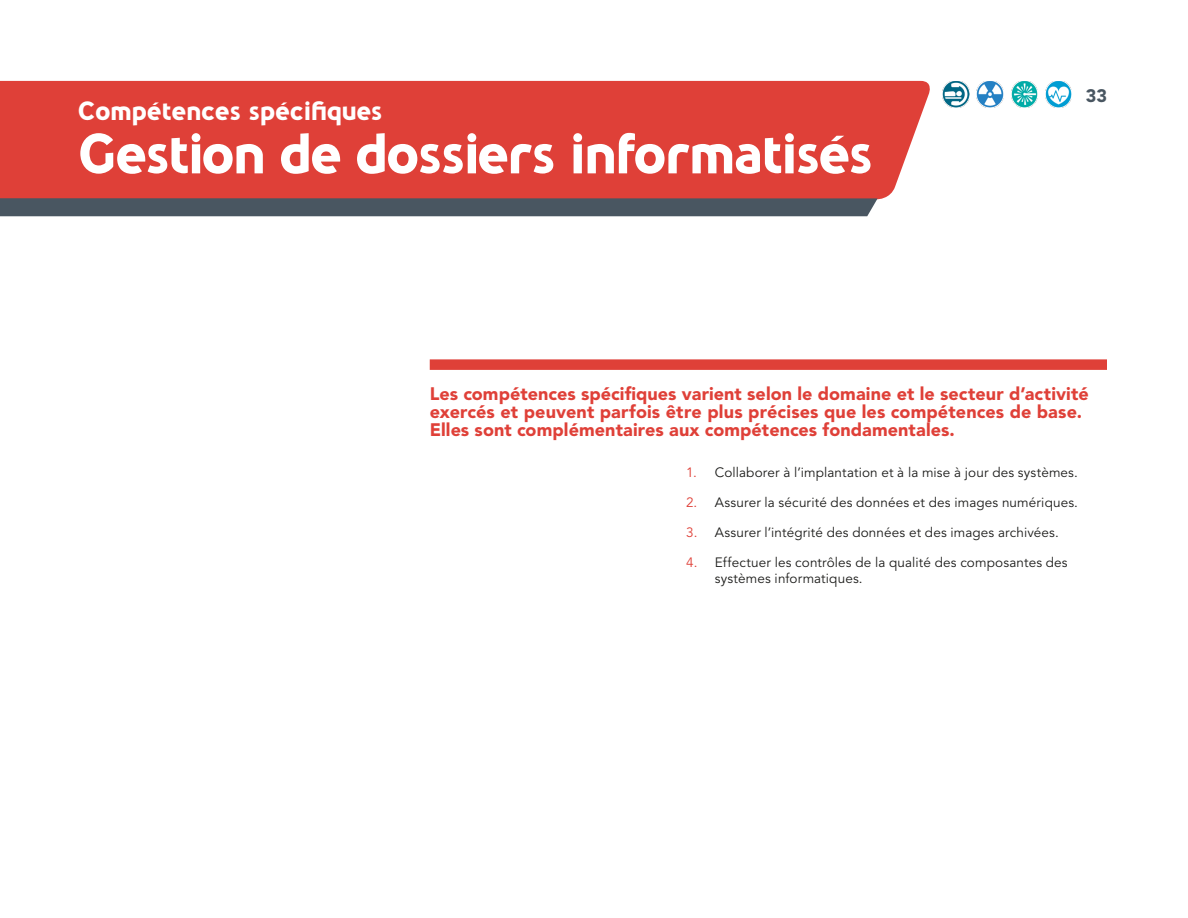
<style>
.page{position:relative;width:1188px;height:918px;background:#fff}
.page>*{position:absolute;margin:0;border:0;box-sizing:border-box;transform-origin:0 0}
.t1{font:800 51.9px "Nevo";letter-spacing:-.045em;color:#fff}
.t2{font:800 24.15px "Nevo";letter-spacing:-.01em;color:#fff}
.t3{font:900 18px/18px "Avenir LT Std";letter-spacing:.005em;color:#df4038}
.t4{font:900 18px "Avenir LT Std";color:#495661}
.t5{font:13.5px/16.5px "Avenir LT Std";letter-spacing:.01em;color:#1d1d1b}
.s1{color:#df4038}
</style>
<div class="page">
<div style="left:430px;top:359px;width:677px;height:11px;background:#df4038"></div>
<img style="left:943px;top:81px;width:26px;height:27px">
<img style="left:1045px;top:81px;width:27px;height:27px">
<img style="left:977px;top:81px;width:27px;height:27px">
<img style="left:1011px;top:81px;width:27px;height:27px">
<div style="left:0;top:81px;width:930px;height:118px;background:#df4038"></div>
<div style="left:0;top:198px;width:878px;height:18px;background:#495661"></div>
<h2 class="t2" style="left:78px;top:96px;width:307px">Compétences spécifiques</h2>
<h1 class="t1" style="left:78px;top:122px;width:798px">Gestion de dossiers informatisés</h1>
<h3 class="t4" style="left:1086px;top:85px;width:23px">33</h3>
<h3 class="t3" style="left:430px;top:385px;width:661px">Les compétences spécifiques varient selon le domaine et le secteur d’activité exercés et peuvent parfois être plus précises que les compétences de base.<br>Elles sont complémentaires aux compétences fondamentales.</h3>
<p class="t5" style="left:686px;top:464px;width:393px"><span class="s1">1.</span> Collaborer à l’implantation et à la mise à jour des systèmes.</p>
<p class="t5" style="left:686px;top:494px;width:393px"><span class="s1">2.</span> Assurer la sécurité des données et des images numériques.</p>
<p class="t5" style="left:686px;top:524px;width:374px"><span class="s1">3.</span> Assurer l’intégrité des données et des images archivées.</p>
<p class="t5" style="left:715px;top:554px;width:354px;text-indent:-29px"><span class="s1">4.</span> Effectuer les contrôles de la qualité des composantes des systèmes informatiques.</p>
</div>
